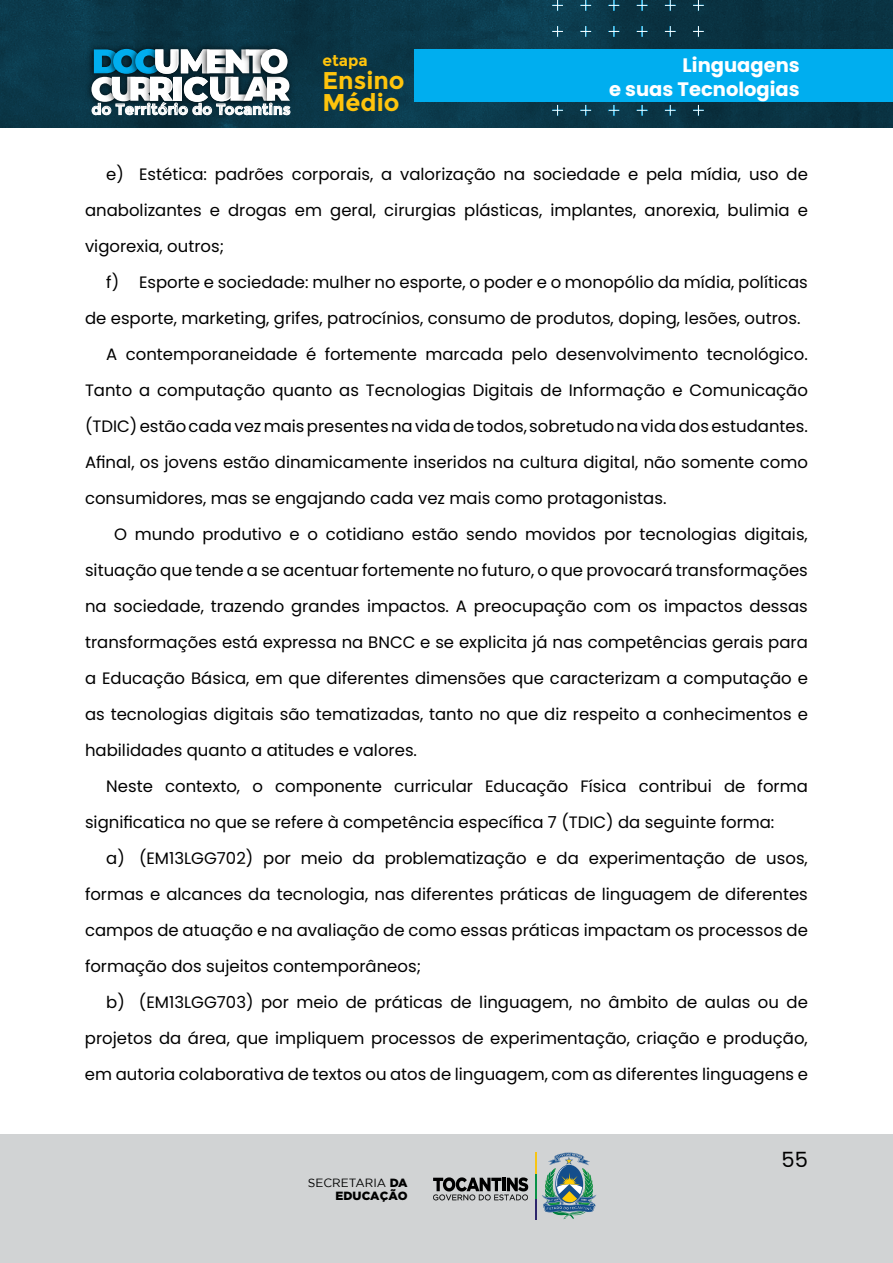
<style>
.page{position:relative;width:893px;height:1263px;background:#fff}
.page>*{position:absolute;margin:0;border:0;box-sizing:border-box;transform-origin:0 0}
.t1{font:700 24.3px "Montserrat";color:#ffc40c}
.t2{font:21px "Poppins";color:#000}
.t3{font:700 19.5px/23.4px "Poppins";color:#fff;text-align:right}
.t4{font:16.5px/36px "Poppins";color:#000;text-align:justify}
.t5{font:700 15.6px "Montserrat";color:#ffc40c}
.t6{font:700 15.15px "Montserrat";color:#fff}
.t7{font:11.85px/13.2px "Gotham";color:#000;text-align:right}
.s1{font-weight:900}
</style>
<div class="page">
<div style="left:0;top:1135px;width:893px;height:128px;background:#d1d3d4"></div>
<svg style="left:0;top:0;width:893px;height:128px;background:#0b3748"></svg>
<img style="left:83px;top:40px;width:19px;height:28px">
<img style="left:102px;top:40px;width:22px;height:9px">
<img style="left:124px;top:40px;width:20px;height:9px">
<img style="left:144px;top:40px;width:26px;height:9px">
<img style="left:170px;top:40px;width:26px;height:9px">
<img style="left:81px;top:68px;width:10px;height:43px">
<img style="left:291px;top:68px;width:8px;height:42px">
<img style="left:196px;top:40px;width:19px;height:9px">
<img style="left:215px;top:40px;width:35px;height:9px">
<img style="left:250px;top:40px;width:45px;height:43px">
<svg style="left:91px;top:49px;width:200px;height:67px"></svg>
<div style="left:415px;top:49px;width:478px;height:53px;background:#00aeef"></div>
<svg style="left:542px;top:1153px;width:54px;height:66px"></svg>
<svg style="left:433px;top:1177px;width:95px;height:23px"></svg>
<hr style="left:535px;top:1186px;width:1px;height:33px;background:#2d276c">
<hr style="left:535px;top:1152px;width:1px;height:34px;background:#f7c514">
<svg style="left:535px;top:1174px;width:1px;height:24px"></svg>
<p class="t5" style="left:322px;top:51px;width:47px">etapa</p>
<h1 class="t1" style="left:322px;top:66px;width:84px">Ensino</h1>
<p class="t6" style="left:91px;top:100px;width:201px">do Território do Tocantins</p>
<h1 class="t1" style="left:322px;top:88px;width:79px">Médio</h1>
<p class="t3" style="left:609px;top:54px;width:192px">Linguagens<br>e suas Tecnologias</p>
<p class="t4" style="left:85px;top:156px;width:724px;text-indent:21px">e) Estética: padrões corporais, a valorização na sociedade e pela mídia, uso de anabolizantes e drogas em geral, cirurgias plásticas, implantes, anorexia, bulimia e vigorexia, outros;</p>
<p class="t4" style="left:106px;top:264px;width:703px">f) Esporte e sociedade: mulher no esporte, o poder e o monopólio da mídia, políticas</p>
<p class="t4" style="left:85px;top:300px;width:717px">de esporte, marketing, grifes, patrocínios, consumo de produtos, doping, lesões, outros.</p>
<p class="t4" style="left:106px;top:336px;width:703px">A contemporaneidade é fortemente marcada pelo desenvolvimento tecnológico.</p>
<p class="t4" style="left:85px;top:372px;width:724px">Tanto a computação quanto as Tecnologias Digitais de Informação e Comunicação</p>
<p class="t4" style="left:85px;top:408px;width:724px">(TDIC) estão cada vez mais presentes na vida de todos, sobretudo na vida dos estudantes.</p>
<p class="t4" style="left:85px;top:444px;width:724px">Afinal, os jovens estão dinamicamente inseridos na cultura digital, não somente como</p>
<p class="t4" style="left:85px;top:480px;width:583px">consumidores, mas se engajando cada vez mais como protagonistas.</p>
<p class="t4" style="left:114px;top:516px;width:695px">O mundo produtivo e o cotidiano estão sendo movidos por tecnologias digitais,</p>
<p class="t4" style="left:85px;top:552px;width:724px">situação que tende a se acentuar fortemente no futuro, o que provocará transformações</p>
<p class="t4" style="left:85px;top:588px;width:724px">na sociedade, trazendo grandes impactos. A preocupação com os impactos dessas</p>
<p class="t4" style="left:85px;top:624px;width:724px">transformações está expressa na BNCC e se explicita já nas competências gerais para</p>
<p class="t4" style="left:85px;top:660px;width:724px">a Educação Básica, em que diferentes dimensões que caracterizam a computação e</p>
<p class="t4" style="left:85px;top:696px;width:724px">as tecnologias digitais são tematizadas, tanto no que diz respeito a conhecimentos e</p>
<p class="t4" style="left:85px;top:732px;width:334px">habilidades quanto a atitudes e valores.</p>
<p class="t4" style="left:106px;top:768px;width:703px">Neste contexto, o componente curricular Educação Física contribui de forma</p>
<p class="t4" style="left:85px;top:804px;width:691px">significatica no que se refere à competência específica 7 (TDIC) da seguinte forma:</p>
<p class="t4" style="left:106px;top:840px;width:703px">a) (EM13LGG702) por meio da problematização e da experimentação de usos,</p>
<p class="t4" style="left:85px;top:876px;width:724px">formas e alcances da tecnologia, nas diferentes práticas de linguagem de diferentes</p>
<p class="t4" style="left:85px;top:912px;width:724px">campos de atuação e na avaliação de como essas práticas impactam os processos de</p>
<p class="t4" style="left:85px;top:948px;width:338px">formação dos sujeitos contemporâneos;</p>
<p class="t4" style="left:106px;top:984px;width:703px">b) (EM13LGG703) por meio de práticas de linguagem, no âmbito de aulas ou de</p>
<p class="t4" style="left:85px;top:1020px;width:724px">projetos da área, que impliquem processos de experimentação, criação e produção,</p>
<p class="t4" style="left:85px;top:1056px;width:724px">em autoria colaborativa de textos ou atos de linguagem, com as diferentes linguagens e</p>
<p class="t7" style="left:308px;top:1176px;width:101px">SECRETARIA <span class="s1">DA<br>EDUCAÇÃO</span></p>
<p class="t2" style="left:781px;top:1147px;width:28px">55</p>
</div>
